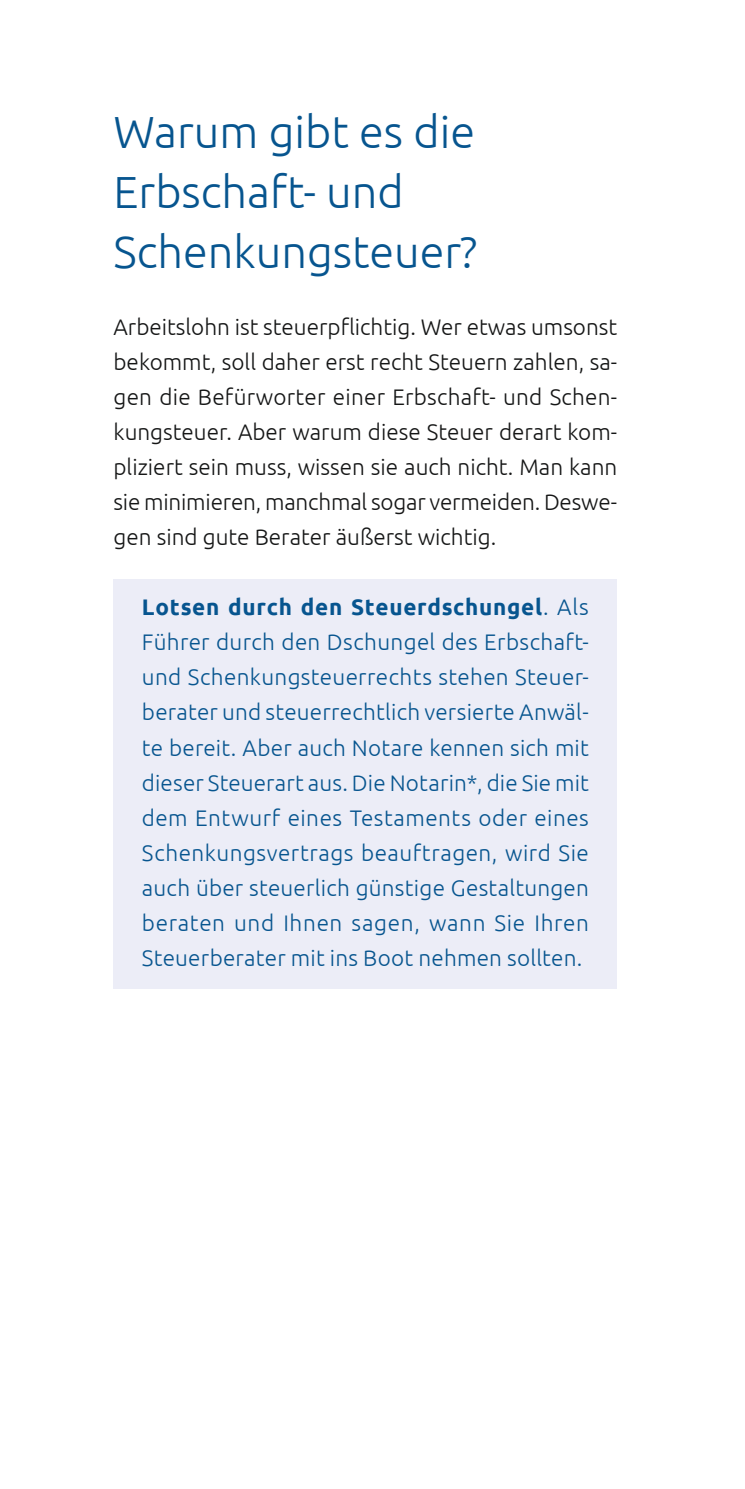
<style>
.page{position:relative;width:745px;height:1489px;background:#fff}
.page>*{position:absolute;margin:0;border:0;box-sizing:border-box;transform-origin:0 0}
.t1{font:300 45px/60px "Ubuntu";color:#07558f}
.t2{font:300 22.5px/35px "Ubuntu";letter-spacing:.01em;color:#07558f;text-align:justify}
.t3{font:300 22.5px/35px "Ubuntu";color:#151616;text-align:justify}
.s1{font-weight:700}
</style>
<div class="page">
<div style="left:113px;top:579px;width:504px;height:409px;background:#ecedf7"></div>
<h1 class="t1" style="left:113px;top:101px;width:365px">Warum gibt es die<br>Erbschaft- und<br>Schenkungsteuer?</h1>
<p class="t3" style="left:113px;top:309px;width:505px">Arbeitslohn ist steuerpflichtig. Wer etwas umsonst bekommt, soll daher erst recht Steuern zahlen, sa&shy;gen die Befürworter einer Erbschaft- und Schen&shy;kungsteuer. Aber warum diese Steuer derart kom&shy;pliziert sein muss, wissen sie auch nicht. Man kann sie minimieren, manchmal sogar vermeiden. Deswe&shy;gen sind gute Berater äußerst wichtig.</p>
<p class="t2" style="left:142px;top:589px;width:448px"><span class="s1">Lotsen durch den Steuerdschungel</span>. Als Führer durch den Dschungel des Erbschaft&shy;und Schenkungsteuerrechts stehen Steuer&shy;berater und steuerrechtlich versierte Anwäl&shy;te bereit. Aber auch Notare kennen sich mit dieser Steuerart aus. Die Notarin*, die Sie mit dem Entwurf eines Testaments oder eines Schenkungsvertrags beauftragen, wird Sie auch über steuerlich günstige Gestaltungen beraten und Ihnen sagen, wann Sie Ihren Steuerberater mit ins Boot nehmen sollten.</p>
</div>
